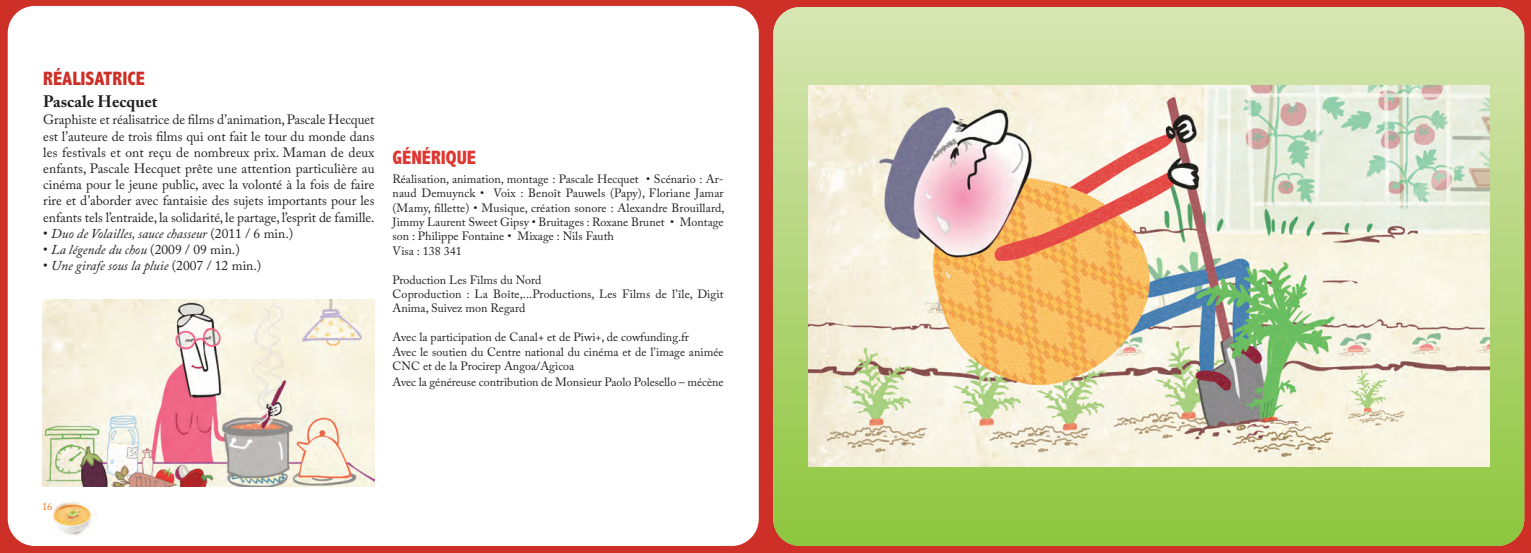
<style>
.page{position:relative;width:1531px;height:553px;background:#fff}
.page>*{position:absolute;margin:0;border:0;box-sizing:border-box;transform-origin:0 0}
.t1{font:800 condensed 19.5px "Abadi";color:#ce2f27}
.t2{font:800 condensed 19.5px "Abadi";color:#de3631}
.t3{font:700 16.5px "Adobe Caslon Pro";color:#231f20}
.t4{font:13.5px/16.2px "Adobe Caslon Pro";letter-spacing:-.005em;color:#231f20;text-align:justify}
.t5{font:italic 13.5px "Adobe Caslon Pro";color:#231f20}
.t6{font:12px/14.4px "Adobe Caslon Pro";color:#231f20}
.t7{font:10.5px "Adobe Caslon Pro";color:#f47921}
.s1{font-style:normal}
</style>
<div class="page">
<div style="left:765px;top:0;width:766px;height:553px;background:#ce2f27"></div>
<div style="left:773px;top:7px;width:751px;height:539px;background:linear-gradient(to bottom,#d9e6b6,#8fc640);border-radius:27px"></div>
<div style="left:0;top:0;width:765px;height:553px;background:#ce2f27"></div>
<div style="left:8px;top:6px;width:751px;height:540px;background:#fff;border-radius:27px"></div>
<img style="left:809px;top:86px;width:680px;height:380px">
<img style="left:43px;top:299px;width:331px;height:187px">
<img style="left:52px;top:502px;width:40px;height:33px">
<h1 class="t1" style="left:43px;top:67px;width:103px">RÉALISATRICE</h1>
<h2 class="t3" style="left:43px;top:95px;width:116px">Pascale Hecquet</h2>
<p class="t4" style="left:43px;top:113px;width:333px">Graphiste et réalisatrice de films d’animation, Pascale Hecquet est l’auteure de trois films qui ont fait le tour du monde dans les festivals et ont reçu de nombreux prix. Maman de deux enfants, Pascale Hecquet prête une attention particulière au cinéma pour le jeune public, avec la volonté à la fois de faire rire et d’aborder avec fantaisie des sujets importants pour les enfants tels l’entraide, la solidarité, le partage, l’esprit de famille.</p>
<p class="t5" style="left:43px;top:229px;width:251px"><span class="s1">•</span> Duo de Volailles, sauce chasseur <span class="s1">(2011 / 6 min.)</span></p>
<p class="t5" style="left:43px;top:245px;width:198px"><span class="s1">•</span> La légende du chou <span class="s1">(2009 / 09 min.)</span></p>
<p class="t5" style="left:43px;top:261px;width:220px"><span class="s1">•</span> Une girafe sous la pluie <span class="s1">(2007 / 12 min.)</span></p>
<h1 class="t2" style="left:392px;top:146px;width:85px">GÉNÉRIQUE</h1>
<p class="t6" style="left:392px;top:173px;width:333px">réalisation, animation, montage : Pascale Hecquet • Scénario : Ar&shy;naud Demuynck • Voix : Benoît Pauwels (Papy), Floriane Jamar (Mamy, fillette) • Musique, création sonore : Alexandre Brouillard, Jimmy Laurent Sweet Gipsy • Bruitages : roxane Brunet • Montage son : Philippe Fontaine • Mixage : Nils Fauth<br>Visa : 138 341</p>
<p class="t6" style="left:392px;top:274px;width:333px">Production Les Films du Nord<br>Coproduction : La Boîte,...Productions, Les Films de l’île, Digit<br>Anima, Suivez mon regard</p>
<p class="t6" style="left:392px;top:331px;width:333px">Avec la participation de Canal+ et de Piwi+, de cowfunding.fr<br>Avec le soutien du Centre national du cinéma et de l’image animée CNC et de la Procirep Angoa/Agicoa<br>Avec la généreuse contribution de Monsieur Paolo Polesello – mécène</p>
<p class="t7" style="left:42px;top:503px;width:12px">16</p>
</div>
